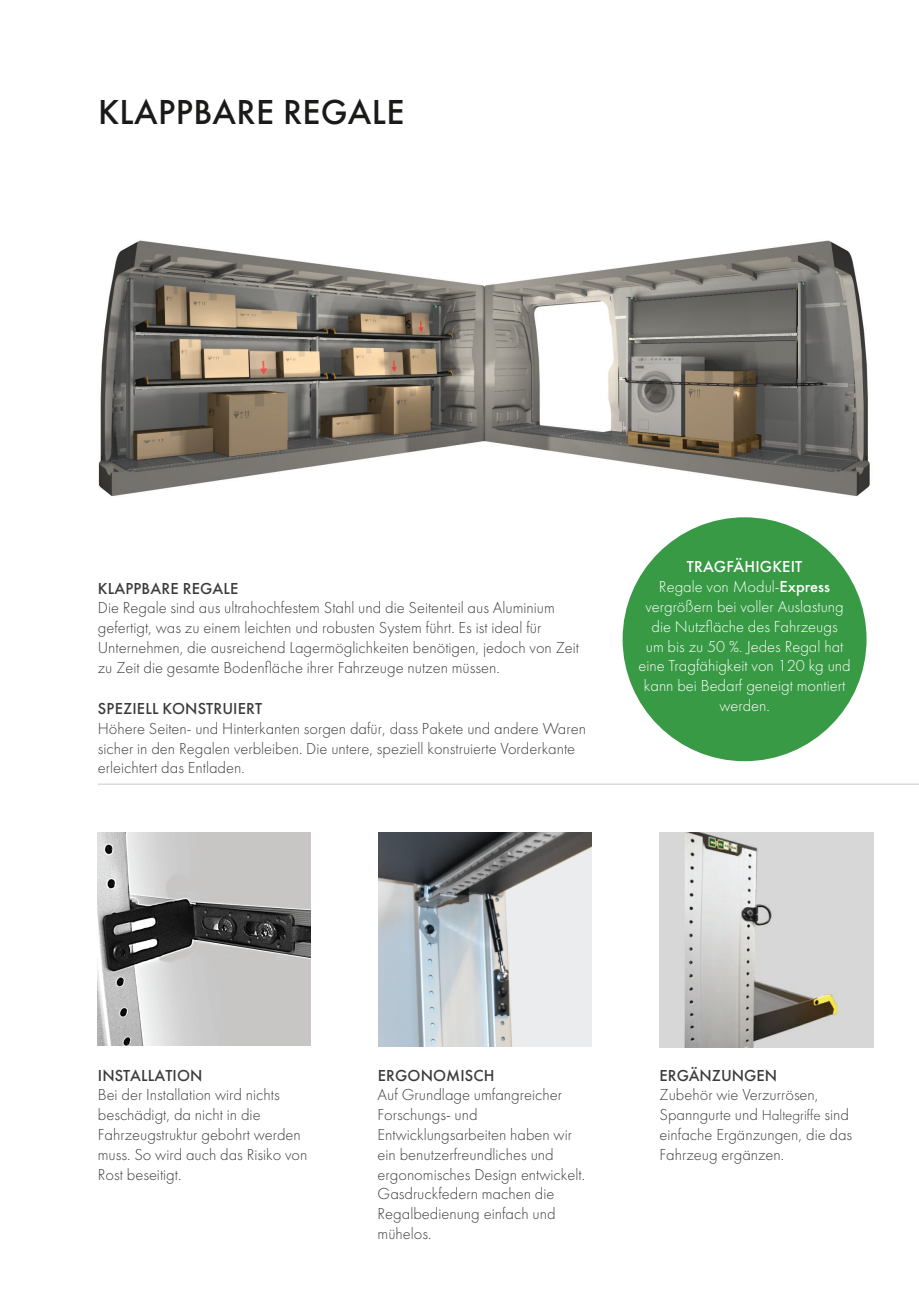
<style>
.page{position:relative;width:919px;height:1289px;background:#fff}
.page>*{position:absolute;margin:0;border:0;box-sizing:border-box;transform-origin:0 0}
.t1{font:500 36px "Futura";letter-spacing:.01em;color:#1a1a19}
.t2{font:300 16.5px/19.8px "Futura";color:#3c3c3b}
.t3{font:300 16.5px/19.8px "Futura";color:#fff;text-align:center}
.t4{font:500 16.5px "Futura";letter-spacing:.01em;color:#3c3c3b}
.s1{font-weight:500}
.s2{font-size:15px}
</style>
<div class="page">
<hr style="left:98px;top:783px;width:820px;height:2px;background:#dbdad9">
<img style="left:98px;top:832px;width:212px;height:213px">
<img style="left:98px;top:240px;width:772px;height:306px">
<img style="left:378px;top:832px;width:213px;height:214px">
<img style="left:659px;top:832px;width:214px;height:215px">
<div style="left:622px;top:517px;width:244px;height:244px;background:#389a45;border-radius:50%"></div>
<h1 class="t1" style="left:98px;top:90px;width:308px">KLAPPBARE REGALE</h1>
<p class="t4" style="left:98px;top:578px;width:142px">KLAPPBARE REGALE</p>
<p class="t2" style="left:98px;top:598px;width:482px">Die Regale sind aus ultrahochfestem Stahl und die Seitenteil aus Aluminium gefertigt, was zu einem leichten und robusten System führt. Es ist ideal für Unternehmen, die ausreichend Lagermöglichkeiten benötigen, jedoch von Zeit zu Zeit die gesamte Bodenfläche ihrer Fahrzeuge nutzen müssen.</p>
<p class="t3" style="left:638px;top:557px;width:214px"><span class="s1">TRAGFÄHIGKEIT<br></span>Regale von Modul-<span class="s1">Express </span>vergrößern bei voller Auslastung die Nutzfläche des Fahrzeugs<br>um bis zu 50 %. Jedes Regal hat eine Tragfähigkeit von 120 kg und kann bei Bedarf geneigt montiert</p>
<p class="t4" style="left:98px;top:698px;width:166px">SPEZIELL KONSTRUIERT</p>
<p class="t3" style="left:719px;top:695px;width:52px">werden.</p>
<p class="t2" style="left:98px;top:718px;width:489px">Höhere Seiten- und Hinterkanten sorgen dafür, dass Pakete und andere Waren sicher in den Regalen verbleiben. Die untere, speziell konstruierte Vorderkante erleichtert das Entladen.</p>
<p class="t4" style="left:98px;top:1065px;width:106px">INSTALLATION</p>
<p class="t2" style="left:98px;top:1085px;width:211px">Bei der Installation wird nichts beschädigt, da nicht in die<br>Fahrzeugstruktur gebohrt werden muss. So wird auch das Risiko von<br>Rost beseitigt.</p>
<p class="t4" style="left:377px;top:1065px;width:118px">ERGONOMISCH</p>
<p class="t2" style="left:377px;top:1085px;width:209px">Auf Grundlage umfangreicher<br>Forschungs- und<br>Entwicklungsarbeiten haben wir ein benutzerfreundliches und ergonomisches Design entwickelt.<br>Gasdruckfedern machen die<br>Regalbedienung einfach und mühelos.</p>
<p class="t4" style="left:659px;top:1065px;width:119px">ERGÄNZUNGEN</p>
<p class="t2" style="left:659px;top:1085px;width:194px">Zubehör wie Verzurrösen,<br>Spanngurte und <span class="s2">Haltegriffe</span> sind einfache Ergänzungen, die das<br>Fahrzeug ergänzen.</p>
</div>
